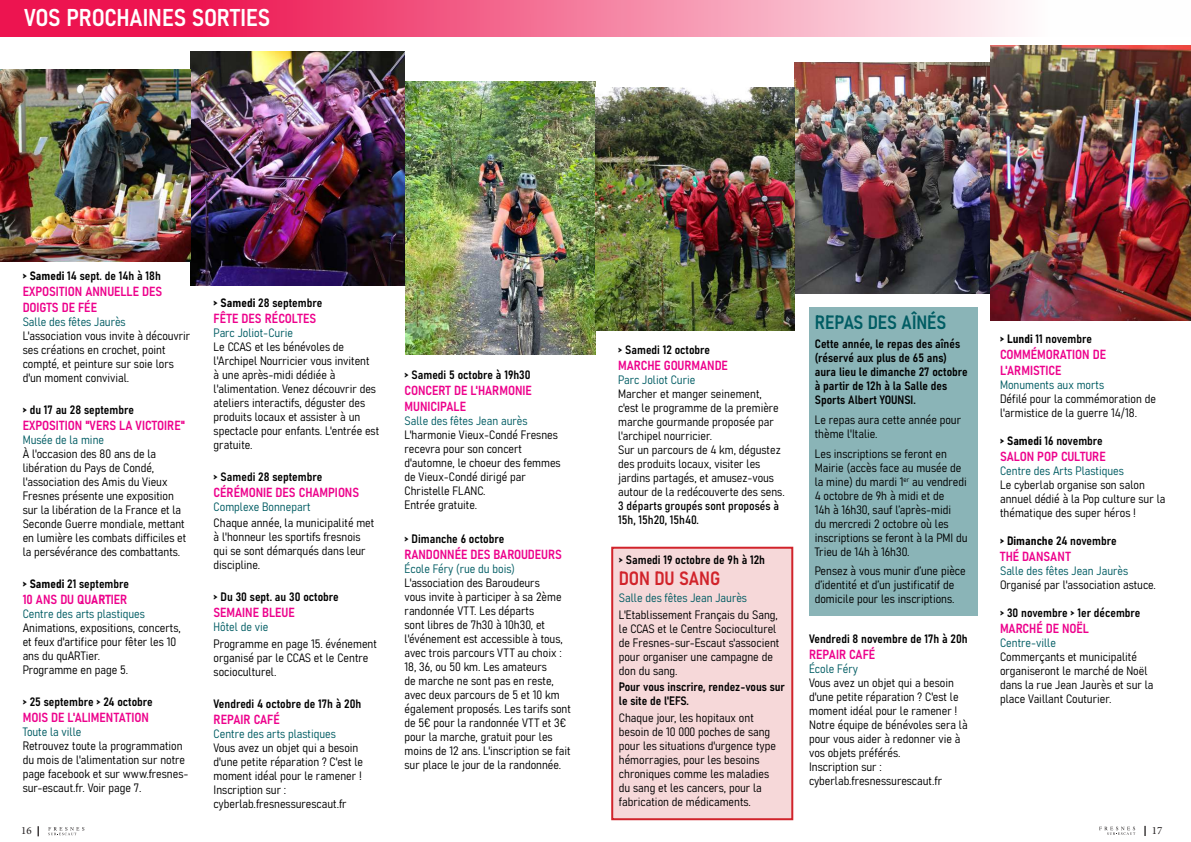
<style>
.page{position:relative;width:1191px;height:842px;background:#fff}
.page>*{position:absolute;margin:0;border:0;box-sizing:border-box;transform-origin:0 0}
.t1{font:24px "Bahnschrift";letter-spacing:-.01em;color:#fff}
.t2{font:19px "Bahnschrift";color:#005c63}
.t3{font:19px "Bahnschrift";letter-spacing:-.005em;color:#d1232a}
.t4{font:13px/16px "Bahnschrift";color:#ed028c}
.t5{font:12px/14px "Bahnschrift";color:#000}
.t6{font:12px "Bahnschrift";color:#005c63}
.t7{font:11px "Minion Pro";color:#231f20}
</style>
<div class="page">
<img style="left:191px;top:51px;width:213px;height:234px">
<img style="left:0;top:69px;width:191px;height:192px">
<img style="left:405px;top:81px;width:190px;height:273px">
<svg style="left:0;top:0;width:1018px;height:36px;background:#f36e93"></svg>
<div style="left:809px;top:308px;width:168px;height:308px;background:#8ab4b7"></div>
<img style="left:794px;top:62px;width:196px;height:231px">
<img style="left:595px;top:88px;width:199px;height:242px">
<div style="left:612px;top:548px;width:180px;height:271px;background:#f6d8d9"></div>
<div style="left:611px;top:547px;width:182px;height:273px;border:2px solid #d1232a"></div>
<img style="left:990px;top:45px;width:201px;height:275px">
<svg style="left:48px;top:827px;width:36px;height:8px"></svg>
<svg style="left:1099px;top:827px;width:36px;height:8px"></svg>
<h1 class="t1" style="left:24px;top:0;width:248px">VOS PROCHAINES SORTIES</h1>
<p class="t5" style="left:23px;top:267px;width:140px">&gt; Samedi 14 sept. de 14h à 18h</p>
<p class="t4" style="left:23px;top:282px;width:141px">EXPOSITION ANNUELLE DES<br>DOIGTS DE FÉE</p>
<p class="t6" style="left:23px;top:312px;width:105px">Salle des fêtes Jaurès</p>
<p class="t5" style="left:23px;top:327px;width:169px">L'association vous invite à découvrir ses créations en crochet, point compté, et peinture sur soie lors d'un moment convivial.</p>
<p class="t5" style="left:23px;top:401px;width:113px">&gt; du 17 au 28 septembre</p>
<p class="t4" style="left:23px;top:416px;width:164px">EXPOSITION "VERS LA VICTOIRE"</p>
<p class="t6" style="left:23px;top:430px;width:83px">Musée de la mine</p>
<p class="t5" style="left:23px;top:445px;width:165px">À l'occasion des 80 ans de la libération du Pays de Condé, l'association des Amis du Vieux<br>Fresnes présente une exposition sur la libération de la France et la<br>Seconde Guerre mondiale, mettant en lumière les combats difficiles et la persévérance des combattants.</p>
<p class="t5" style="left:23px;top:575px;width:108px">&gt; Samedi 21 septembre</p>
<p class="t4" style="left:23px;top:590px;width:106px">10 ANS DU QUARTIER</p>
<p class="t6" style="left:23px;top:604px;width:124px">Centre des arts plastiques</p>
<p class="t5" style="left:23px;top:619px;width:160px">Animations, expositions, concerts, et feux d'artifice pour fêter les 10 ans du quARTier.<br>Programme en page 5.</p>
<p class="t5" style="left:23px;top:693px;width:132px">&gt; 25 septembre &gt; 24 octobre</p>
<p class="t4" style="left:23px;top:708px;width:128px">MOIS DE L'ALIMENTATION</p>
<p class="t6" style="left:23px;top:722px;width:60px">Toute la ville</p>
<p class="t5" style="left:23px;top:737px;width:167px">Retrouvez toute la programmation du mois de l'alimentation sur notre page facebook et sur www.fresnes&shy;sur-escaut.fr. Voir page 7.</p>
<p class="t5" style="left:214px;top:294px;width:110px">&gt; Samedi 28 septembre</p>
<p class="t4" style="left:214px;top:309px;width:104px">FÊTE DES RÉCOLTES</p>
<p class="t6" style="left:214px;top:323px;width:81px">Parc Joliot-Curie</p>
<p class="t5" style="left:214px;top:338px;width:167px">Le CCAS et les bénévoles de l'Archipel Nourricier vous invitent<br>à une après-midi dédiée à l'alimentation. Venez découvrir des ateliers interactifs, déguster des produits locaux et assister à un spectacle pour enfants. L'entrée est gratuite.</p>
<p class="t5" style="left:214px;top:468px;width:110px">&gt; Samedi 28 septembre</p>
<p class="t4" style="left:214px;top:483px;width:147px">CÉRÉMONIE DES CHAMPIONS</p>
<p class="t6" style="left:214px;top:497px;width:99px">Complexe Bonnepart</p>
<p class="t5" style="left:214px;top:515px;width:162px">Chaque année, la municipalité met à l'honneur les sportifs fresnois qui se sont démarqués dans leur discipline.</p>
<p class="t5" style="left:214px;top:589px;width:127px">&gt; Du 30 sept. au 30 octobre</p>
<p class="t4" style="left:214px;top:604px;width:83px">SEMAINE BLEUE</p>
<p class="t6" style="left:214px;top:618px;width:56px">Hôtel de vie</p>
<p class="t5" style="left:214px;top:636px;width:165px">Programme en page 15. événement organisé par le CCAS et le Centre socioculturel.</p>
<p class="t5" style="left:214px;top:696px;width:149px">Vendredi 4 octobre de 17h à 20h</p>
<p class="t4" style="left:214px;top:711px;width:68px">REPAIR CAFÉ</p>
<p class="t6" style="left:214px;top:725px;width:124px">Centre des arts plastiques</p>
<p class="t5" style="left:214px;top:740px;width:151px">Vous avez un objet qui a besoin d'une petite réparation ? C'est le moment idéal pour le ramener !<br>Inscription sur : cyberlab.fresnessurescaut.fr</p>
<p class="t5" style="left:404px;top:366px;width:128px">&gt; Samedi 5 octobre à 19h30</p>
<p class="t4" style="left:404px;top:381px;width:129px">CONCERT DE L'HARMONIE<br>MUNICIPALE</p>
<p class="t6" style="left:404px;top:411px;width:124px">Salle des fêtes Jean aurès</p>
<p class="t5" style="left:404px;top:426px;width:158px">L'harmonie Vieux-Condé Fresnes recevra pour son concert d'automne, le choeur des femmes de Vieux-Condé dirigé par<br>Christelle FLANC.<br>Entrée gratuite.</p>
<p class="t5" style="left:404px;top:531px;width:101px">&gt; Dimanche 6 octobre</p>
<p class="t4" style="left:404px;top:546px;width:159px">RANDONNÉE DES BAROUDEURS</p>
<p class="t6" style="left:404px;top:560px;width:112px">École Féry (rue du bois)</p>
<p class="t5" style="left:404px;top:575px;width:168px">L'association des Baroudeurs<br>vous invite à participer à sa 2ème randonnée VTT. Les départs<br>sont libres de 7h30 à 10h30, et l'événement est accessible à tous, avec trois parcours VTT au choix :<br>18, 36, ou 50 km. Les amateurs<br>de marche ne sont pas en reste, avec deux parcours de 5 et 10 km également proposés. Les tarifs sont de 5€ pour la randonnée VTT et 3€ pour la marche, gratuit pour les moins de 12 ans. L'inscription se fait sur place le jour de la randonnée.</p>
<p class="t5" style="left:618px;top:342px;width:93px">&gt; Samedi 12 octobre</p>
<p class="t4" style="left:618px;top:357px;width:111px">MARCHE GOURMANDE</p>
<p class="t6" style="left:618px;top:371px;width:79px">Parc Joliot Curie</p>
<p class="t5" style="left:618px;top:386px;width:168px">Marcher et manger seinement, c'est le programme de la première marche gourmande proposée par l'archipel nourricier.<br>Sur un parcours de 4 km, dégustez des produits locaux, visiter les jardins partagés, et amusez-vous autour de la redécouverte des sens.<br>3 départs groupés sont proposés à<br>15h, 15h20, 15h40.</p>
<p class="t5" style="left:619px;top:552px;width:148px">&gt; Samedi 19 octobre de 9h à 12h</p>
<h2 class="t3" style="left:619px;top:564px;width:103px">DON DU SANG</h2>
<p class="t6" style="left:619px;top:588px;width:130px">Salle des fêtes Jean Jaurès</p>
<p class="t5" style="left:619px;top:606px;width:162px">L'Etablissement Français du Sang, le CCAS et le Centre Socioculturel de Fresnes-sur-Escaut s'associent pour organiser une campagne de don du sang.</p>
<p class="t5" style="left:619px;top:679px;width:168px">Pour vous inscrire, rendez-vous sur le site de l'EFS.</p>
<p class="t5" style="left:619px;top:710px;width:158px">Chaque jour, les hopitaux ont besoin de 10 000 poches de sang pour les situations d'urgence type hémorragies, pour les besoins chroniques comme les maladies du sang et les cancers, pour la fabrication de médicaments.</p>
<h2 class="t2" style="left:814px;top:307px;width:133px">REPAS DES AÎNÉS</h2>
<p class="t5" style="left:814px;top:336px;width:154px">Cette année, le repas des aînés (réservé aux plus de 65 ans) aura lieu le dimanche 27 octobre à partir de 12h à la Salle des<br>Sports Albert YOUNSI.</p>
<p class="t5" style="left:814px;top:412px;width:148px">Le repas aura cette année pour thème l'Italie.</p>
<p class="t5" style="left:814px;top:445px;width:154px">Les inscriptions se feront en<br>Mairie (accès face au musée de la mine) du mardi 1<sup>er</sup> au vendredi<br>4 octobre de 9h à midi et de<br>14h à 16h30, sauf l’après-midi<br>du mercredi 2 octobre où les inscriptions se feront à la PMI du<br>Trieu de 14h à 16h30.</p>
<p class="t5" style="left:814px;top:563px;width:152px">Pensez à vous munir d’une pièce d’identité et d’un justificatif de domicile pour les inscriptions.</p>
<p class="t5" style="left:809px;top:631px;width:160px">Vendredi 8 novembre de 17h à 20h</p>
<p class="t4" style="left:809px;top:646px;width:68px">REPAIR CAFÉ</p>
<p class="t6" style="left:809px;top:660px;width:50px">École Féry</p>
<p class="t5" style="left:809px;top:675px;width:160px">Vous avez un objet qui a besoin d'une petite réparation ? C'est le moment idéal pour le ramener !<br>Notre équipe de bénévoles sera là pour vous aider à redonner vie à vos objets préférés.<br>Inscription sur : cyberlab.fresnessurescaut.fr</p>
<p class="t5" style="left:1000px;top:330px;width:93px">&gt; Lundi 11 novembre</p>
<p class="t4" style="left:1000px;top:345px;width:107px">COMMÉMORATION DE<br>L'ARMISTICE</p>
<p class="t6" style="left:1000px;top:375px;width:106px">Monuments aux morts</p>
<p class="t5" style="left:1000px;top:390px;width:157px">Défilé pour la commémoration de l'armistice de la guerre 14/18.</p>
<p class="t5" style="left:1000px;top:432px;width:104px">&gt; Samedi 16 novembre</p>
<p class="t4" style="left:1000px;top:447px;width:107px">SALON POP CULTURE</p>
<p class="t6" style="left:1000px;top:461px;width:125px">Centre des Arts Plastiques</p>
<p class="t5" style="left:1000px;top:476px;width:167px">Le cyberlab organise son salon annuel dédié à la Pop culture sur la thématique des super héros !</p>
<p class="t5" style="left:1000px;top:532px;width:118px">&gt; Dimanche 24 novembre</p>
<p class="t4" style="left:1000px;top:547px;width:72px">THÉ DANSANT</p>
<p class="t6" style="left:1000px;top:561px;width:130px">Salle des fêtes Jean Jaurès</p>
<p class="t5" style="left:1000px;top:576px;width:157px">Organisé par l'association astuce.</p>
<p class="t5" style="left:1000px;top:604px;width:142px">&gt; 30 novembre &gt; 1er décembre</p>
<p class="t4" style="left:1000px;top:619px;width:90px">MARCHÉ DE NOËL</p>
<p class="t6" style="left:1000px;top:633px;width:57px">Centre-ville</p>
<p class="t5" style="left:1000px;top:648px;width:155px">Commerçants et municipalité organiseront le marché de Noël dans la rue Jean Jaurès et sur la place Vaillant Couturier.</p>
<p class="t7" style="left:21px;top:823px;width:12px">16</p>
<p class="t7" style="left:1152px;top:823px;width:12px">17</p>
</div>
